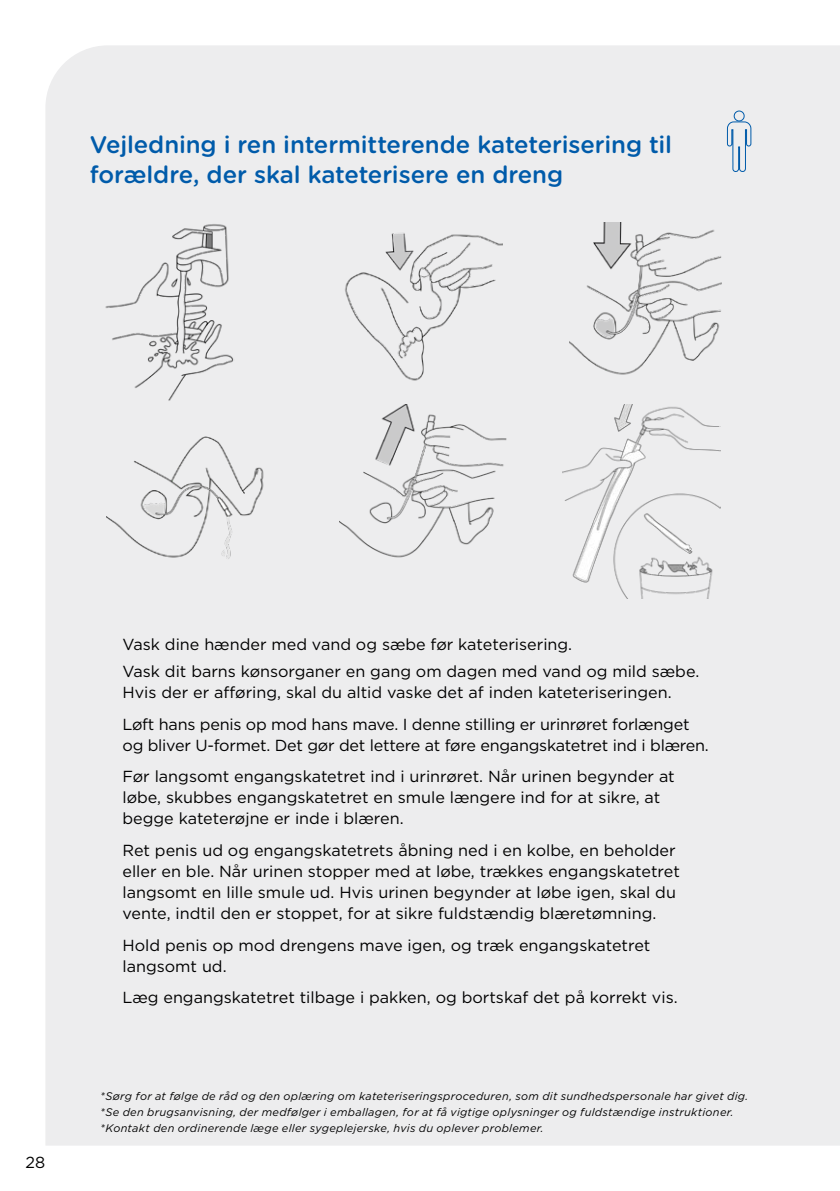
<style>
.page{position:relative;width:840px;height:1191px;background:#fff}
.page>*{position:absolute;margin:0;border:0;box-sizing:border-box;transform-origin:0 0}
.t1{font:500 24px/30px "Gotham Rounded";letter-spacing:-.005em;color:#005baa}
.Nr__list{font:16px/21px "Gotham";color:#000}
.References{font:italic 11px "Gotham";letter-spacing:.025em;color:#000}
</style>
<div class="page">
<div style="left:45px;top:45px;width:794px;height:1100px;background:#ededee"></div>
<img style="left:340px;top:404px;width:166px;height:165px">
<img style="left:562px;top:404px;width:158px;height:194px">
<img style="left:339px;top:230px;width:162px;height:155px">
<img style="left:569px;top:222px;width:151px;height:160px">
<img style="left:106px;top:413px;width:163px;height:156px">
<img style="left:98px;top:215px;width:136px;height:186px">
<svg style="left:726px;top:110px;width:25px;height:63px;background:#c4d3e2"></svg>
<h4 class="t1" style="left:90px;top:128px;width:583px">Vejledning i ren intermitterende kateterisering til forældre, der skal kateterisere en dreng</h4>
<p class="Nr__list" style="left:26px;top:1151px;width:21px">28</p>
<p class="Nr__list" style="left:122px;top:633px;width:451px">Vask dine hænder med vand og sæbe før kateterisering.</p>
<p class="Nr__list" style="left:122px;top:660px;width:578px">Vask dit barns kønsorganer en gang om dagen med vand og mild sæbe.</p>
<p class="Nr__list" style="left:122px;top:681px;width:550px">Hvis der er afføring, skal du altid vaske det af inden kateteriseringen.</p>
<p class="Nr__list" style="left:122px;top:713px;width:587px">Løft hans penis op mod hans mave. I denne stilling er urinrøret forlænget og bliver U-formet. Det gør det lettere at føre engangskatetret ind i blæren.</p>
<p class="Nr__list" style="left:122px;top:765px;width:553px">Før langsomt engangskatetret ind i urinrøret. Når urinen begynder at løbe, skubbes engangskatetret en smule længere ind for at sikre, at begge kateterøjne er inde i blæren.</p>
<p class="Nr__list" style="left:122px;top:839px;width:558px">Ret penis ud og engangskatetrets åbning ned i en kolbe, en beholder eller en ble. Når urinen stopper med at løbe, trækkes engangskatetret langsomt en lille smule ud. Hvis urinen begynder at løbe igen, skal du vente, indtil den er stoppet, for at sikre fuldstændig blæretømning.</p>
<p class="Nr__list" style="left:122px;top:934px;width:529px">Hold penis op mod drengens mave igen, og træk engangskatetret langsomt ud.</p>
<p class="Nr__list" style="left:122px;top:986px;width:556px">Læg engangskatetret tilbage i pakken, og bortskaf det på korrekt vis.</p>
<p class="References" style="left:100px;top:1088px;width:649px">*Sørg for at følge de råd og den oplæring om kateteriseringsproceduren, som dit sundhedspersonale har givet dig.</p>
<p class="References" style="left:100px;top:1104px;width:634px">*Se den brugsanvisning, der medfølger i emballagen, for at få vigtige oplysninger og fuldstændige instruktioner.</p>
<p class="References" style="left:100px;top:1120px;width:444px">*Kontakt den ordinerende læge eller sygeplejerske, hvis du oplever problemer.</p>
</div>
